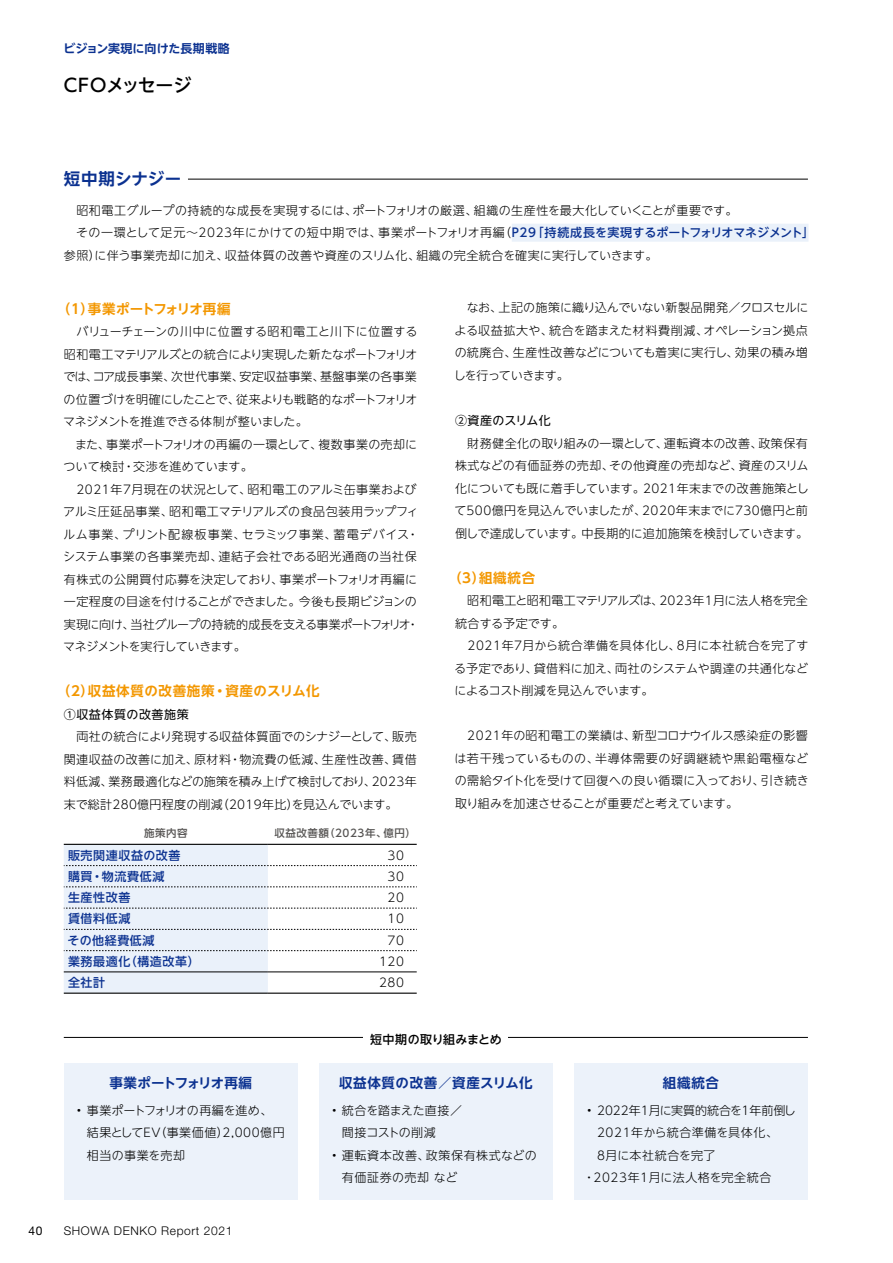
<style>
.page{position:relative;width:893px;height:1263px;background:#fff}
.page>*{position:absolute;margin:0;border:0;box-sizing:border-box;transform-origin:0 0}
.t1{font:500 18px "UD Shin Go NT Pr 6";letter-spacing:-.015em;color:#000}
.t2{font:700 16.5px "UD Shin Go NT Pr 6 De";letter-spacing:.015em;color:#0b3190}
.t3{font:700 13.5px "UD Shin Go NT Pr 6 De";letter-spacing:.04em;color:#f39700}
.t4{font:700 13.5px "UD Shin Go NT Pr 6 De";letter-spacing:.035em;color:#0b3190}
.t5{font:700 13.5px "UD Shin Go NT Pr 6 De";letter-spacing:-.03em;color:#f39700}
.t6{font:700 13.5px "UD Shin Go NT Pr 6 De";letter-spacing:-.03em;color:#0b3190}
.t7{font:300 12px/22.5px "UD Shin Go NT Pr 6";letter-spacing:.01em;color:#000;text-align:justify}
.t8{font:300 12px/22.5px "UD Shin Go NT Pr 6";letter-spacing:.05em;color:#000}
.t9{font:500 12px "UD Shin Go NT Pr 6";letter-spacing:.05em;color:#0b3190}
.t10{font:300 12px/22.5px "UD Shin Go NT Pr 6";letter-spacing:.03em;color:#000}
.t11{font:300 12px "Helvetica Neue LT Std";letter-spacing:.05em;color:#000}
.t12{font:300 12px/22.5px "UD Shin Go NT Pr 6";letter-spacing:-.015em;color:#000}
.t13{font:700 12px "UD Shin Go NT Pr 6 De";color:#0b3190}
.t14{font:500 12px "UD Shin Go NT Pr 6";color:#000}
.t15{font:12px "UD Shin Go NT Pr 6";letter-spacing:.05em;color:#000}
.t16{font:300 12px "UD Shin Go NT Pr 6";letter-spacing:.045em;color:#000}
.t17{font:12px "UD Shin Go NT Pr 6";letter-spacing:.02em;color:#000}
.t18{font:12px "Helvetica Neue LT Std";color:#000}
.t19{font:500 10.5px "UD Shin Go NT Pr 6";letter-spacing:.05em;color:#575554}
.s1{font-weight:500;color:#0b3190}
</style>
<div class="page">
<hr style="left:188px;top:179px;width:620px;height:1px;background:#000">
<div style="left:512px;top:224px;width:296px;height:18px;background:#eaf1fa"></div>
<hr style="left:64px;top:992px;width:204px;height:2px;background:#000">
<hr style="left:268px;top:992px;width:149px;height:2px;background:#000">
<svg style="left:64px;top:844px;width:353px;height:149px"></svg>
<div style="left:64px;top:1063px;width:234px;height:136px;background:#ecf2fa"></div>
<div style="left:319px;top:1063px;width:234px;height:136px;background:#ecf2fa"></div>
<div style="left:574px;top:1063px;width:234px;height:136px;background:#ecf2fa"></div>
<hr style="left:64px;top:1037px;width:744px;height:1px;background:#000">
<div style="left:364px;top:1033px;width:144px;height:30px;background:#fff"></div>
<p class="t13" style="left:63px;top:39px;width:168px">ビジョン実現に向けた長期戦略</p>
<h1 class="t1" style="left:64px;top:71px;width:129px">CFOメッセージ</h1>
<h2 class="t2" style="left:64px;top:165px;width:119px">短中期シナジー</h2>
<p class="t7" style="left:64px;top:198px;width:752px;text-align:left">　昭和電工グループの持続的な成長を実現するには、ポートフォリオの厳選、組織の生産性を最大化していくことが重要です。<br>　その一環として足元～2023年にかけての短中期では、事業ポートフォリオ再編（<span class="s1">P29「持続成長を実現するポートフォリオマネジメント」</span>参照）に伴う事業売却に加え、収益体質の改善や資産のスリム化、組織の完全統合を確実に実行していきます。</p>
<p class="t5" style="left:57px;top:298px;width:175px">（1）事業ポートフォリオ再編</p>
<p class="t7" style="left:63px;top:320px;width:357px;text-align:left">　バリューチェーンの川中に位置する昭和電工と川下に位置する昭和電工マテリアルズとの統合により実現した新たなポートフォリオでは、コア成長事業、次世代事業、安定収益事業、基盤事業の各事業の位置づけを明確にしたことで、従来よりも戦略的なポートフォリオマネジメントを推進できる体制が整いました。<br>　また、事業ポートフォリオの再編の一環として、複数事業の売却について検討・交渉を進めています。<br>　2021年7月現在の状況として、昭和電工のアルミ缶事業およびアルミ圧延品事業、昭和電工マテリアルズの食品包装用ラップフィルム事業、プリント配線板事業、セラミック事業、蓄電デバイス・システム事業の各事業売却、連結子会社である昭光通商の当社保有株式の公開買付応募を決定しており、事業ポートフォリオ再編に一定程度の目途を付けることができました。今後も長期ビジョンの実現に向け、当社グループの持続的成長を支える事業ポートフォリオ・マネジメントを実行していきます。</p>
<p class="t3" style="left:57px;top:680px;width:264px">（2）収益体質の改善施策・資産のスリム化</p>
<p class="t15" style="left:64px;top:705px;width:127px">①収益体質の改善施策</p>
<p class="t7" style="left:64px;top:725px;width:354px">　両社の統合により発現する収益体質面でのシナジーとして、販売関連収益の改善に加え、原材料・物流費の低減、生産性改善、賃借料低減、業務最適化などの施策を積み上げて検討しており、2023年末で総計280億円程度の削減（2019年比）を見込んでいます。</p>
<p class="t19" style="left:144px;top:824px;width:45px">施策内容</p>
<p class="t19" style="left:274px;top:824px;width:143px">収益改善額（2023年、億円）</p>
<p class="t9" style="left:68px;top:845px;width:114px">販売関連収益の改善</p>
<p class="t7" style="left:387px;top:843px;width:18px">30</p>
<p class="t9" style="left:68px;top:866px;width:98px">購買・物流費低減</p>
<p class="t7" style="left:387px;top:864px;width:18px">30</p>
<p class="t9" style="left:68px;top:888px;width:64px">生産性改善</p>
<p class="t7" style="left:387px;top:886px;width:18px">20</p>
<p class="t9" style="left:68px;top:909px;width:64px">賃借料低減</p>
<p class="t7" style="left:387px;top:907px;width:18px">10</p>
<p class="t9" style="left:68px;top:930px;width:88px">その他経費低減</p>
<p class="t7" style="left:387px;top:928px;width:18px">70</p>
<p class="t9" style="left:68px;top:951px;width:133px">業務最適化（構造改革）</p>
<p class="t7" style="left:379px;top:949px;width:26px">120</p>
<p class="t9" style="left:68px;top:973px;width:39px">全社計</p>
<p class="t7" style="left:379px;top:971px;width:26px">280</p>
<p class="t7" style="left:454px;top:296px;width:356px">　なお、上記の施策に織り込んでいない新製品開発／クロスセルによる収益拡大や、統合を踏まえた材料費削減、オペレーション拠点の統廃合、生産性改善などについても着実に実行し、効果の積み増しを行っていきます。</p>
<p class="t17" style="left:455px;top:411px;width:97px">②資産のスリム化</p>
<p class="t7" style="left:455px;top:431px;width:356px">　財務健全化の取り組みの一環として、運転資本の改善、政策保有株式などの有価証券の売却、その他資産の売却など、資産のスリム化についても既に着手しています。2021年末までの改善施策として500億円を見込んでいましたが、2020年末までに730億円と前倒しで達成しています。中長期的に追加施策を検討していきます。</p>
<p class="t3" style="left:448px;top:566px;width:89px">（3）組織統合</p>
<p class="t7" style="left:454px;top:589px;width:356px;text-align:left">　昭和電工と昭和電工マテリアルズは、2023年1月に法人格を完全統合する予定です。<br>　2021年７月から統合準備を具体化し、8月に本社統合を完了する予定であり、貸借料に加え、両社のシステムや調達の共通化などによるコスト削減を見込んでいます。</p>
<p class="t7" style="left:455px;top:724px;width:356px">　2021年の昭和電工の業績は、新型コロナウイルス感染症の影響は若干残っているものの、半導体需要の好調継続や黒鉛電極などの需給タイト化を受けて回復への良い循環に入っており、引き続き取り組みを加速させることが重要だと考えています。</p>
<p class="t6" style="left:109px;top:1072px;width:144px">事業ポートフォリオ再編</p>
<p class="t10" style="left:87px;top:1098px;width:200px;text-indent:-10px">• 事業ポートフォリオの再編を進め、結果としてEV（事業価値）2,000億円相当の事業を売却</p>
<p class="t18" style="left:29px;top:1223px;width:15px">40</p>
<p class="t11" style="left:64px;top:1223px;width:170px">SHOWA DENKO Report 2021</p>
<p class="t14" style="left:370px;top:1029px;width:133px">短中期の取り組みまとめ</p>
<p class="t4" style="left:339px;top:1072px;width:195px">収益体質の改善／資産スリム化</p>
<p class="t12" style="left:342px;top:1098px;width:122px;text-indent:-10px">• 統合を踏まえた直接／間接コストの削減</p>
<p class="t8" style="left:342px;top:1143px;width:196px;text-indent:-10px">• 運転資本改善、政策保有株式などの有価証券の売却 など</p>
<p class="t4" style="left:663px;top:1072px;width:58px">組織統合</p>
<p class="t7" style="left:587px;top:1098px;width:211px">• 2022年1月に実質的統合を1年前倒し</p>
<p class="t8" style="left:597px;top:1121px;width:182px">2021年から統合準備を具体化、</p>
<p class="t16" style="left:597px;top:1145px;width:120px">8月に本社統合を完了</p>
<p class="t8" style="left:583px;top:1166px;width:190px">・2023年1月に法人格を完全統合</p>
</div>
